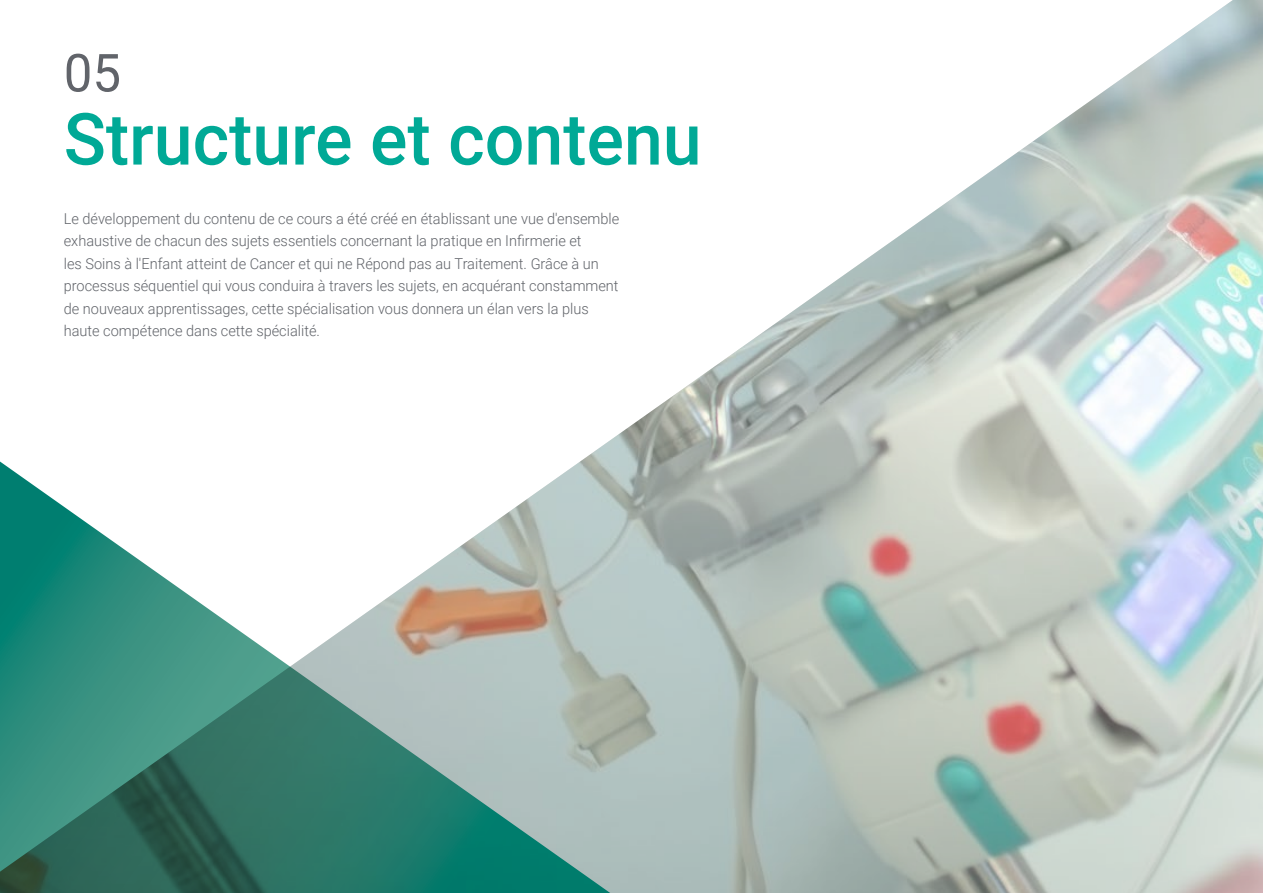
<style>
.page{position:relative;width:1263px;height:893px;background:#fff}
.page>*{position:absolute;margin:0;border:0;box-sizing:border-box;transform-origin:0 0}
.t1{font:500 72px "Roboto";color:#00a996}
.t2{font:52.5px "Roboto";color:#61646a}
.t3{font:300 15px/22.5px "Roboto";color:#61646a}
</style>
<div class="page">
<img style="left:602px;top:0;width:661px;height:893px">
<svg style="left:0;top:446px;width:640px;height:447px"></svg>
<h2 class="t2" style="left:64px;top:36px;width:59px">05</h2>
<h1 class="t1" style="left:64px;top:89px;width:639px">Structure et contenu</h1>
<p class="t3" style="left:64px;top:207px;width:557px">Le développement du contenu de ce cours a été créé en établissant une vue d'ensemble exhaustive de chacun des sujets essentiels concernant la pratique en Infirmerie et<br>les Soins à l'Enfant atteint de Cancer et qui ne Répond pas au Traitement. Grâce à un processus séquentiel qui vous conduira à travers les sujets, en acquérant constamment de nouveaux apprentissages, cette spécialisation vous donnera un élan vers la plus haute compétence dans cette spécialité.</p>
</div>
